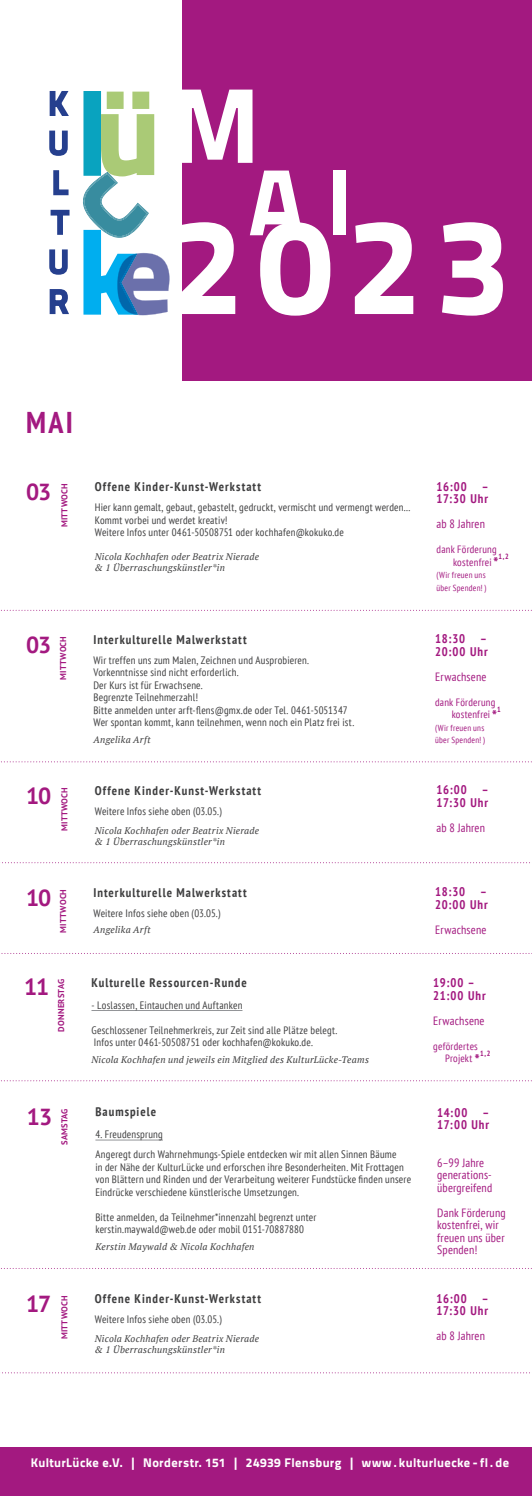
<style>
.page{position:relative;width:532px;height:1496px;background:#fff}
.page>*{position:absolute;margin:0;border:0;box-sizing:border-box;transform-origin:0 0}
.t1{font:136.5px "Titillium Text 20 L 999 wt";color:#fff}
.t2{font:106.12px "Titillium Text 20 L 999 wt";color:#fff}
.t3{font:93.75px "Titillium Text 20 L 999 wt";color:#fff}
.t4{font:700 condensed 30px "PT Sans";color:#a31980}
.t5{font:700 23.12px "PT Sans";letter-spacing:-.04em;color:#a31980}
.t6{font:700 condensed 12.5px "PT Sans";letter-spacing:.08em;color:#3e3e3f}
.t7{font:700 condensed 12.5px/12.5px "PT Sans";letter-spacing:.08em;color:#a31980}
.t8{font:12.5px "Titillium Text 20 L 999 wt";letter-spacing:.03em;color:#fff}
.t9{font:condensed 12px/12.5px "PT Sans";letter-spacing:.015em;color:#a31980}
.t10{font:condensed 10.75px/12.5px "PT Sans";letter-spacing:.02em;color:#3e3e3f}
.t11{font:condensed 10.62px/12.5px "PT Sans";letter-spacing:.02em;color:#a31980;text-align:right}
.t12{font:italic 9.5px/11.2px "PT Serif";letter-spacing:.025em;color:#3e3e3f}
.t13{font:condensed 8.75px/12.5px "PT Sans";letter-spacing:.025em;color:#a31980}
.t14{font:700 8.5px "PT Sans";letter-spacing:.02em;color:#a31980}
.t15{font:700 condensed 7.5px "PT Sans";color:#a31980}
.s1{font-weight:700;font-size:15px}
</style>
<div class="page">
<div style="left:182px;top:0;width:349px;height:381px;background:#a31980"></div>
<svg style="left:1px;top:953px;width:531px;height:1px"></svg>
<div style="left:83px;top:91px;width:18px;height:85px;border:2px solid #09a3bf"></div>
<svg style="left:83px;top:92px;width:86px;height:223px"></svg>
<svg style="left:49px;top:91px;width:20px;height:25px"></svg>
<svg style="left:49px;top:130px;width:19px;height:26px"></svg>
<svg style="left:53px;top:170px;width:16px;height:26px"></svg>
<svg style="left:50px;top:209px;width:20px;height:26px"></svg>
<svg style="left:49px;top:249px;width:19px;height:26px"></svg>
<svg style="left:49px;top:289px;width:20px;height:26px"></svg>
<div style="left:0;top:1447px;width:531px;height:48px;background:#a31980"></div>
<svg style="left:2px;top:862px;width:528px;height:1px"></svg>
<svg style="left:1px;top:610px;width:531px;height:1px"></svg>
<svg style="left:1px;top:761px;width:531px;height:1px"></svg>
<hr style="left:91px;top:1010px;width:151px;height:1px;background:#939598">
<hr style="left:95px;top:1139px;width:68px;height:1px;background:#939598">
<svg style="left:2px;top:1372px;width:528px;height:1px"></svg>
<svg style="left:1px;top:1080px;width:531px;height:1px"></svg>
<h2 class="t2" style="left:170px;top:42px;width:92px">M</h2>
<h3 class="t3" style="left:248px;top:129px;width:106px">A I</h3>
<h1 class="t1" style="left:170px;top:159px;width:339px">2023</h1>
<h3 class="t4" style="left:26px;top:402px;width:48px">MAI</h3>
<h3 class="t5" style="left:26px;top:476px;width:27px">03</h3>
<p class="t14" style="left:59px;top:527px;width:45px;rotate:-90deg">MITTWOCH</p>
<p class="t6" style="left:95px;top:478px;width:168px">Offene Kinder-Kunst-Werkstatt</p>
<p class="t10" style="left:95px;top:501px;width:317px">Hier kann gemalt, gebaut, gebastelt, gedruckt, vermischt und vermengt werden...<br>Kommt vorbei und werdet kreativ!<br>Weitere Infos unter 0461-50508751 oder kochhafen@kokuko.de</p>
<p class="t12" style="left:95px;top:551px;width:166px">Nicola Kochhafen oder Beatrix Nierade &amp; 1 Überraschungskünstler*in</p>
<p class="t7" style="left:436px;top:479px;width:54px">16:00 –<br>17:30 Uhr</p>
<p class="t9" style="left:436px;top:517px;width:50px">ab 8 Jahren</p>
<p class="t11" style="left:436px;top:543px;width:63px">dank Förderung kostenfrei<span class="s1">*</span></p>
<p class="t15" style="left:498px;top:552px;width:12px">1,2</p>
<p class="t13" style="left:436px;top:568px;width:51px">(Wir freuen uns über Spenden! )</p>
<h3 class="t5" style="left:26px;top:629px;width:27px">03</h3>
<p class="t14" style="left:58px;top:680px;width:45px;rotate:-90deg">MITTWOCH</p>
<p class="t6" style="left:93px;top:631px;width:155px">Interkulturelle Malwerkstatt</p>
<p class="t10" style="left:93px;top:653px;width:262px">Wir treffen uns zum Malen, Zeichnen und Ausprobieren.<br>Vorkenntnisse sind nicht erforderlich.<br>Der Kurs ist für Erwachsene.<br>Begrenzte Teilnehmerzahl!<br>Bitte anmelden unter arft-flens@gmx.de oder Tel. 0461-5051347<br>Wer spontan kommt, kann teilnehmen, wenn noch ein Platz frei ist.</p>
<p class="t12" style="left:93px;top:734px;width:59px">Angelika Arft</p>
<p class="t7" style="left:435px;top:632px;width:54px">18:30 –<br>20:00 Uhr</p>
<p class="t9" style="left:435px;top:670px;width:53px">Erwachsene</p>
<p class="t11" style="left:435px;top:695px;width:63px">dank Förderung kostenfrei<span class="s1">*</span></p>
<p class="t15" style="left:497px;top:704px;width:5px">1</p>
<p class="t13" style="left:435px;top:721px;width:51px">(Wir freuen uns über Spenden! )</p>
<h3 class="t5" style="left:26px;top:780px;width:27px">10</h3>
<p class="t14" style="left:59px;top:831px;width:45px;rotate:-90deg">MITTWOCH</p>
<p class="t6" style="left:95px;top:782px;width:168px">Offene Kinder-Kunst-Werkstatt</p>
<p class="t10" style="left:95px;top:804px;width:128px">Weitere Infos siehe oben (03.05.)</p>
<p class="t12" style="left:95px;top:824px;width:166px">Nicola Kochhafen oder Beatrix Nierade &amp; 1 Überraschungskünstler*in</p>
<p class="t7" style="left:436px;top:783px;width:54px">16:00 –<br>17:30 Uhr</p>
<p class="t9" style="left:436px;top:821px;width:50px">ab 8 Jahren</p>
<h3 class="t5" style="left:26px;top:882px;width:27px">10</h3>
<p class="t14" style="left:58px;top:932px;width:45px;rotate:-90deg">MITTWOCH</p>
<p class="t6" style="left:93px;top:884px;width:155px">Interkulturelle Malwerkstatt</p>
<p class="t10" style="left:93px;top:906px;width:128px">Weitere Infos siehe oben (03.05.)</p>
<p class="t12" style="left:93px;top:924px;width:59px">Angelika Arft</p>
<p class="t7" style="left:435px;top:885px;width:54px">18:30 –<br>20:00 Uhr</p>
<p class="t9" style="left:435px;top:922px;width:53px">Erwachsene</p>
<p class="t6" style="left:91px;top:974px;width:157px">Kulturelle Ressourcen-Runde</p>
<p class="t10" style="left:91px;top:998px;width:152px">- Loslassen, Eintauchen und Auftanken</p>
<p class="t10" style="left:91px;top:1023px;width:247px">Geschlossener Teilnehmerkreis, zur Zeit sind alle Plätze belegt.<br>Infos unter 0461-50508751 oder kochhafen@kokuko.de.</p>
<p class="t12" style="left:91px;top:1053px;width:279px">Nicola Kochhafen und jeweils ein Mitglied des KulturLücke-Teams</p>
<h3 class="t5" style="left:24px;top:971px;width:27px">11</h3>
<p class="t14" style="left:56px;top:1031px;width:54px;rotate:-90deg">DONNERSTAG</p>
<p class="t7" style="left:433px;top:976px;width:54px">19:00 –<br>21:00 Uhr</p>
<p class="t9" style="left:433px;top:1013px;width:53px">Erwachsene</p>
<p class="t11" style="left:433px;top:1039px;width:48px">gefördertes<br>Projekt <span class="s1">*</span></p>
<p class="t15" style="left:480px;top:1048px;width:12px">1,2</p>
<h3 class="t5" style="left:27px;top:1101px;width:27px">13</h3>
<p class="t14" style="left:59px;top:1144px;width:38px;rotate:-90deg">SAMSTAG</p>
<h3 class="t5" style="left:26px;top:1288px;width:27px">17</h3>
<p class="t14" style="left:59px;top:1339px;width:45px;rotate:-90deg">MITTWOCH</p>
<p class="t6" style="left:95px;top:1103px;width:62px">Baumspiele</p>
<p class="t10" style="left:95px;top:1123px;width:302px;line-height:20px">4. Freudensprung<br>Angeregt durch Wahrnehmungs-Spiele entdecken wir mit allen Sinnen Bäume</p>
<p class="t10" style="left:95px;top:1160px;width:317px">in der Nähe der KulturLücke und erforschen ihre Besonderheiten. Mit Frottagen von Blättern und Rinden und der Verarbeitung weiterer Fundstücke finden unsere<br>Eindrücke verschiedene künstlerische Umsetzungen.</p>
<p class="t10" style="left:95px;top:1210px;width:222px">Bitte anmelden, da Teilnehmer*innenzahl begrenzt unter kerstin.maywald@web.de oder mobil 0151-70887880</p>
<p class="t12" style="left:95px;top:1240px;width:160px">Kerstin Maywald &amp; Nicola Kochhafen</p>
<p class="t6" style="left:95px;top:1290px;width:168px">Offene Kinder-Kunst-Werkstatt</p>
<p class="t10" style="left:95px;top:1312px;width:128px">Weitere Infos siehe oben (03.05.)</p>
<p class="t12" style="left:95px;top:1332px;width:166px">Nicola Kochhafen oder Beatrix Nierade &amp; 1 Überraschungskünstler*in</p>
<p class="t7" style="left:437px;top:1105px;width:54px">14:00 –<br>17:00 Uhr</p>
<p class="t9" style="left:437px;top:1155px;width:57px">6–99 Jahre generations&shy;übergreifend</p>
<p class="t9" style="left:437px;top:1205px;width:70px">Dank Förderung kostenfrei, wir freuen uns über<br>Spenden!</p>
<p class="t7" style="left:436px;top:1291px;width:54px">16:00 –<br>17:30 Uhr</p>
<p class="t9" style="left:436px;top:1329px;width:50px">ab 8 Jahren</p>
<p class="t8" style="left:31px;top:1452px;width:479px">KulturLücke e.V. | Norderstr. 151 | 24939 Flensburg | www . kulturluecke - fl . de</p>
</div>
